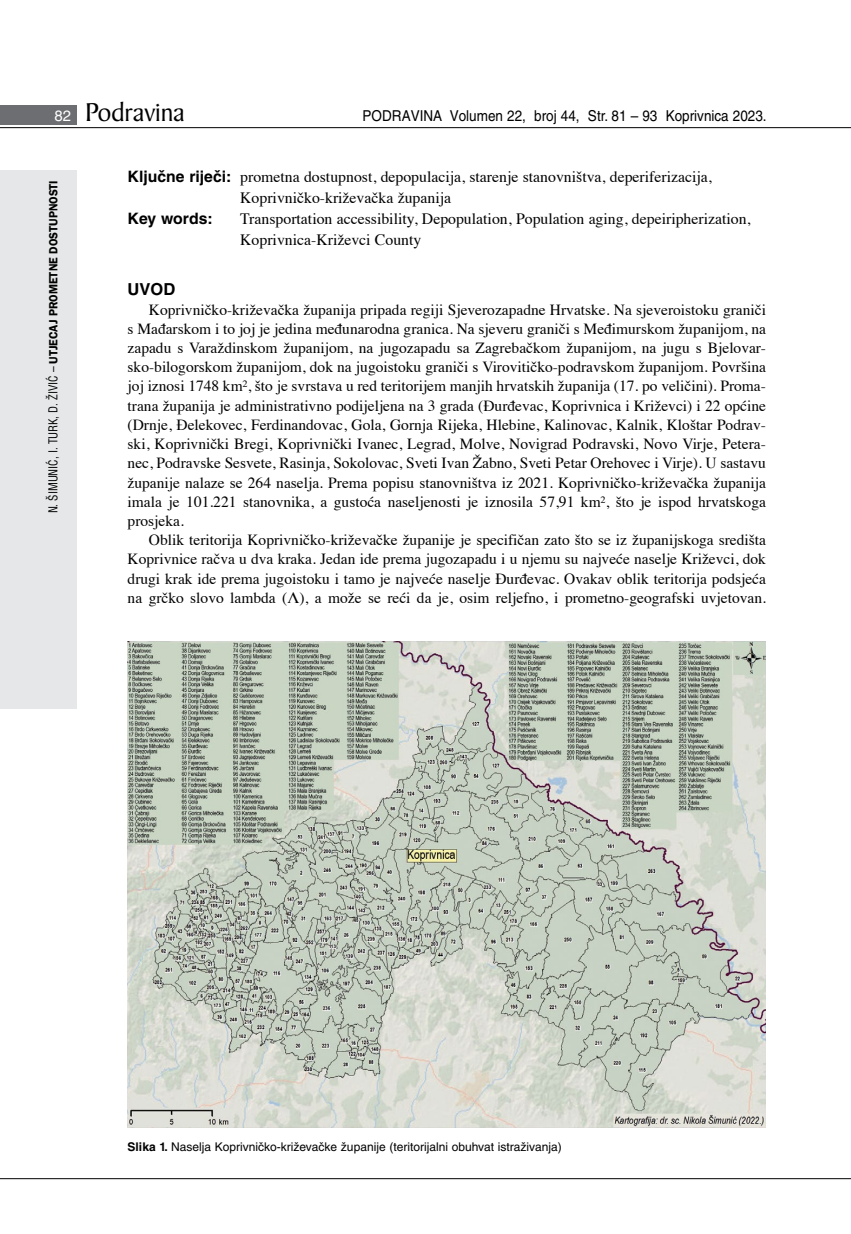
<style>
.page{position:relative;width:851px;height:1234px;background:#fff}
.page>*{position:absolute;margin:0;border:0;box-sizing:border-box;transform-origin:0 0}
.t1{font:27.6px "Baker Signet BT";color:#000}
.t2{font:700 16.5px "Helvetica LT Skin 29";color:#000}
.t3{font:15.75px/21px "Times";color:#000}
.t4{font:700 15.75px "Helvetica LT Skin 29";color:#000}
.t5{font:15.45px/19.2px "Times";color:#000;text-align:justify}
.t6{font:15px "Helvetica LT Skin 29";color:#000;scale:.9 1}
.t7{font:12px "Helvetica LT Skin 29";color:#000}
.t8{font:600 12px "ITC Franklin Gothic Skin 29";letter-spacing:-.005em;color:#000;scale:.95 1}
.s1{font-family:"Helvetica LT Skin 29";font-size:15px;color:#fff}
.s2{font-family:"Helvetica LT Skin 29";font-weight:400;font-stretch:condensed}
.s3{font-family:"Helvetica LT Skin 29";font-weight:700}
.s4{font-weight:700}
</style>
<div class="page">
<div style="left:0;top:170px;width:77px;height:538px;background:#e6e7e8"></div>
<div style="left:0;top:105px;width:77px;height:19px;background:#6d6e71"></div>
<hr style="left:0;top:127px;width:850px;height:1px;background:#000">
<hr style="left:0;top:1177px;width:850px;height:1px;background:#000">
<img style="left:128px;top:641px;width:637px;height:486px">
<h1 class="t1" style="left:55px;top:95px;width:131px"><span class="s1">82</span> Podravina</h1>
<p class="t6" style="left:362px;top:107px;width:450px">PODRAVINA Volumen 22, broj 44, Str. 81 – 93 Koprivnica 2023.</p>
<p class="t8" style="left:46px;top:513px;width:352px;rotate:-90deg"><span class="s2">N. ŠIMUNIĆ, I. TURK, D. ŽIVIĆ –</span> UTJECAJ PROMETNE DOSTUPNOSTI</p>
<p class="t3" style="left:240px;top:164px;width:473px;text-indent:-113px"><span class="s3">Ključne riječi:</span> prometna dostupnost, depopulacija, starenje stanovništva, deperiferizacija,<br>Koprivničko-križevačka županija</p>
<p class="t4" style="left:128px;top:208px;width:87px">Key words:</p>
<p class="t3" style="left:240px;top:206px;width:511px">Transportation accessibility, Depopulation, Population aging, depeiripherization,<br>Koprivnica-Križevci County</p>
<p class="t2" style="left:128px;top:279px;width:49px">UVOD</p>
<p class="t5" style="left:128px;top:298px;width:639px;text-indent:21px">Koprivničko-križevačka županija pripada regiji Sjeverozapadne Hrvatske. Na sjeveroistoku graniči s Mađarskom i to joj je jedina međunarodna granica. Na sjeveru graniči s Međimurskom županijom, na zapadu s Varaždinskom županijom, na jugozapadu sa Zagrebačkom županijom, na jugu s Bjelovar&shy;sko-bilogorskom županijom, dok na jugoistoku graniči s Virovitičko-podravskom županijom. Površina joj iznosi 1748 km², što je svrstava u red teritorijem manjih hrvatskih županija (17. po veličini). Proma&shy;trana županija je administrativno podijeljena na 3 grada (Đurđevac, Koprivnica i Križevci) i 22 općine (Drnje, Đelekovec, Ferdinandovac, Gola, Gornja Rijeka, Hlebine, Kalinovac, Kalnik, Kloštar Podrav&shy;ski, Koprivnički Bregi, Koprivnički Ivanec, Legrad, Molve, Novigrad Podravski, Novo Virje, Petera&shy;nec, Podravske Sesvete, Rasinja, Sokolovac, Sveti Ivan Žabno, Sveti Petar Orehovec i Virje). U sastavu županije nalaze se 264 naselja. Prema popisu stanovništva iz 2021. Koprivničko-križevačka županija imala je 101.221 stanovnika, a gustoća naseljenosti je iznosila 57,91 km², što je ispod hrvatskoga prosjeka.</p>
<p class="t5" style="left:128px;top:529px;width:639px;text-indent:21px">Oblik teritorija Koprivničko-križevačke županije je specifičan zato što se iz županijskoga središta Koprivnice račva u dva kraka. Jedan ide prema jugozapadu i u njemu su najveće naselje Križevci, dok drugi krak ide prema jugoistoku i tamo je najveće naselje Đurđevac. Ovakav oblik teritorija podsjeća na grčko slovo lambda (Λ), a može se reći da je, osim reljefno, i prometno-geografski uvjetovan.</p>
<p class="t7" style="left:128px;top:1139px;width:436px"><span class="s4">Slika 1.</span> Naselja Koprivničko-križevačke županije (teritorijalni obuhvat istraživanja)</p>
</div>
